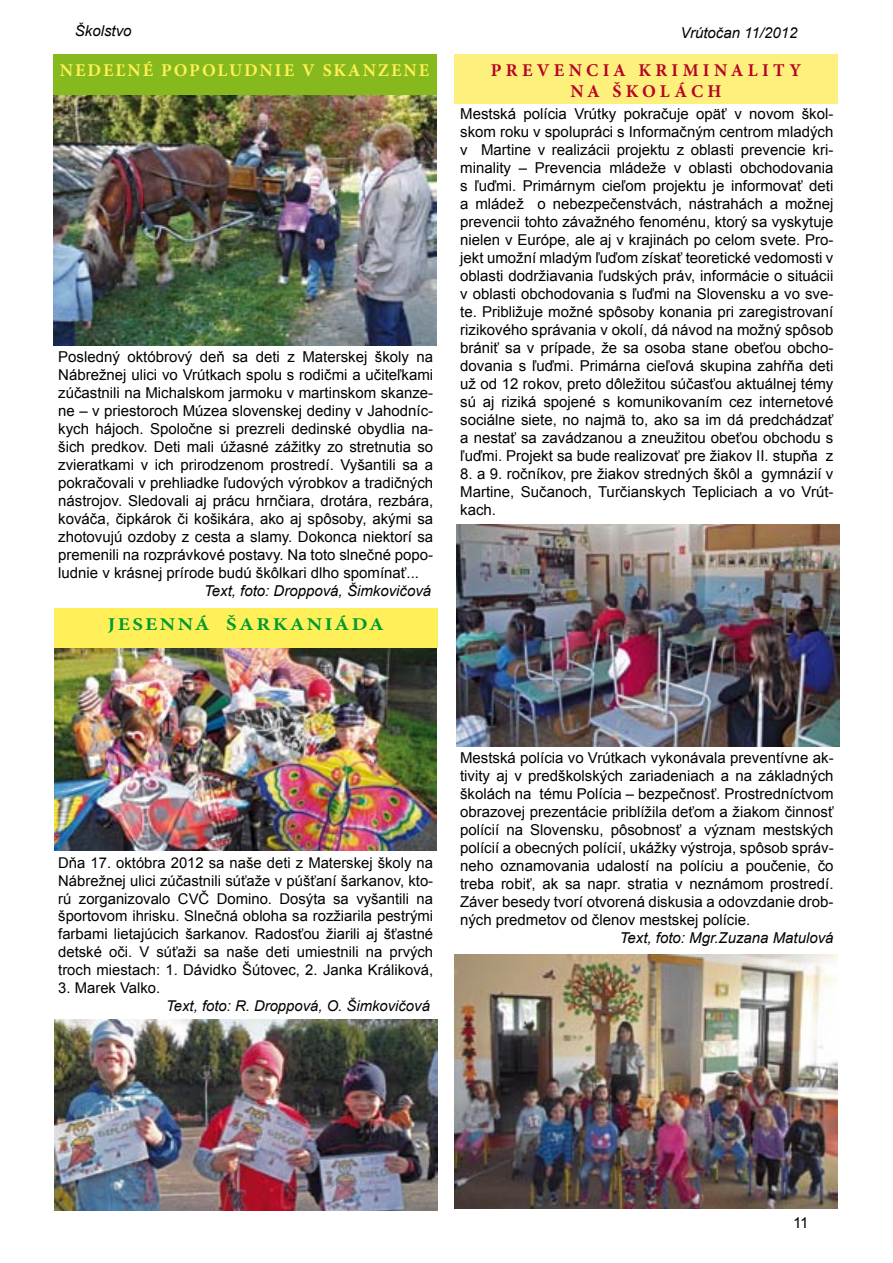
<style>
.page{position:relative;width:893px;height:1263px;background:#fff}
.page>*{position:absolute;margin:0;border:0;box-sizing:border-box;transform-origin:0 0}
.t1{font:700 18px/21px "Minion Pro";letter-spacing:.24em;color:#b80327;text-align:center}
.t2{font:700 18px "Minion Pro";letter-spacing:.11em;color:#fff055}
.t3{font:700 18px "Minion Pro";letter-spacing:.12em;color:#009a32;scale:1.16 1}
.t4{font:15px/18px "Arial";color:#000;text-align:justify}
.t5{font:italic 15px "Arial";color:#000}
.t6{font:14.85px/17.9px "Arial";color:#000;text-align:justify}
.t7{font:italic 14.85px "Arial";color:#000}
.s1{font-size:15px}
</style>
<div class="page">
<div style="left:53px;top:54px;width:383px;height:41px;background:#86b91d"></div>
<img style="left:54px;top:95px;width:383px;height:250px">
<div style="left:454px;top:55px;width:384px;height:49px;background:#fef07c"></div>
<img style="left:455px;top:954px;width:383px;height:254px">
<div style="left:54px;top:608px;width:383px;height:40px;background:#fff059"></div>
<img style="left:54px;top:648px;width:383px;height:202px">
<img style="left:55px;top:1019px;width:382px;height:191px">
<img style="left:457px;top:525px;width:383px;height:222px">
<p class="t5" style="left:75px;top:21px;width:58px">Školstvo</p>
<p class="t5" style="left:680px;top:23px;width:119px">Vrútočan 11/2012</p>
<p class="t2" style="left:60px;top:57px;width:371px">NEDEĽNÉ POPOLUDNIE V SKANZENE</p>
<p class="t4" style="left:58px;top:348px;width:376px">Posledný októbrový deň sa deti z Materskej školy na Nábrežnej ulici vo Vrútkach spolu s rodičmi a učiteľkami zúčastnili na Michalskom jarmoku v martinskom skanze&shy;ne – v priestoroch Múzea slovenskej dediny v Jahodníc&shy;kych hájoch. Spoločne si prezreli dedinské obydlia na&shy;šich predkov. Deti mali úžasné zážitky zo stretnutia so zvieratkami v ich prirodzenom prostredí. Vyšantili sa a pokračovali v prehliadke ľudových výrobkov a tradičných nástrojov. Sledovali aj prácu hrnčiara, drotára, rezbára, kováča, čipkárok či košikára, ako aj spôsoby, akými sa zhotovujú ozdoby z cesta a slamy. Dokonca niektorí sa premenili na rozprávkové postavy. Na toto slnečné popo&shy;ludnie v krásnej prírode budú škôlkari dlho spomínať...</p>
<p class="t5" style="left:204px;top:581px;width:229px">Text, foto: Droppová, Šimkovičová</p>
<p class="t3" style="left:108px;top:612px;width:239px">JESENNÁ ŠARKANIÁDA</p>
<p class="t1" style="left:491px;top:60px;width:312px">PREVENCIA KRIMINALITY<br>NA ŠKOLÁCH</p>
<p class="t4" style="left:460px;top:105px;width:375px">Mestská polícia Vrútky pokračuje opäť v novom škol&shy;skom roku v spolupráci s Informačným centrom mladých v Martine v realizácii projektu z oblasti prevencie kri&shy;minality – Prevencia mládeže v oblasti obchodovania s ľuďmi. Primárnym cieľom projektu je informovať deti a mládež o nebezpečenstvách, nástrahách a možnej prevencii tohto závažného fenoménu, ktorý sa vyskytuje nielen v Európe, ale aj v krajinách po celom svete. Pro&shy;jekt umožní mladým ľuďom získať teoretické vedomosti v oblasti dodržiavania ľudských práv, informácie o situácii v oblasti obchodovania s ľuďmi na Slovensku a vo sve&shy;te. Približuje možné spôsoby konania pri zaregistrovaní rizikového správania v okolí, dá návod na možný spôsob brániť sa v prípade, že sa osoba stane obeťou obcho&shy;dovania s ľuďmi. Primárna cieľová skupina zahŕňa deti už od 12 rokov, preto dôležitou súčasťou aktuálnej témy sú aj riziká spojené s komunikovaním cez internetové sociálne siete, no najmä to, ako sa im dá predchádzať a nestať sa zavádzanou a zneužitou obeťou obchodu s ľuďmi. Projekt sa bude realizovať pre žiakov II. stupňa z</p>
<p class="t4" style="left:460px;top:465px;width:375px">8. a 9. ročníkov, pre žiakov stredných škôl a gymnázií v Martine, Sučanoch, Turčianskych Tepliciach a vo Vrút&shy;kach.</p>
<p class="t6" style="left:58px;top:854px;width:376px">Dňa 17. októbra 2012 sa naše deti z Materskej školy na Nábrežnej ulici zúčastnili súťaže v púšťaní šarkanov, kto&shy;rú zorganizovalo CVČ Domino. Dosýta sa vyšantili na športovom ihrisku. Slnečná obloha sa rozžiarila pestrými farbami lietajúcich šarkanov. Radosťou žiarili aj šťastné detské oči. V súťaži sa naše deti umiestnili na prvých troch miestach: 1. Dávidko Šútovec, 2. Janka Králiková,</p>
<p class="t6" style="left:58px;top:979px;width:104px">3. Marek Valko.</p>
<p class="t7" style="left:166px;top:996px;width:265px">Text, foto: R. Droppová, O. Šimkovičo<span class="s1">vá</span></p>
<p class="t4" style="left:460px;top:749px;width:375px">Mestská polícia vo Vrútkach vykonávala preventívne ak&shy;tivity aj v predškolských zariadeniach a na základných školách na tému Polícia – bezpečnosť. Prostredníctvom obrazovej prezentácie priblížila deťom a žiakom činnosť polícií na Slovensku, pôsobnosť a význam mestských polícií a obecných polícií, ukážky výstroja, spôsob správ&shy;neho oznamovania udalostí na políciu a poučenie, čo treba robiť, ak sa napr. stratia v neznámom prostredí.<br>Záver besedy tvorí otvorená diskusia a odovzdanie drob&shy;ných predmetov od členov mestskej polície.</p>
<p class="t5" style="left:620px;top:928px;width:215px">Text, foto: Mgr.Zuzana Matulová</p>
<p class="t4" style="left:793px;top:1213px;width:17px">11</p>
</div>
